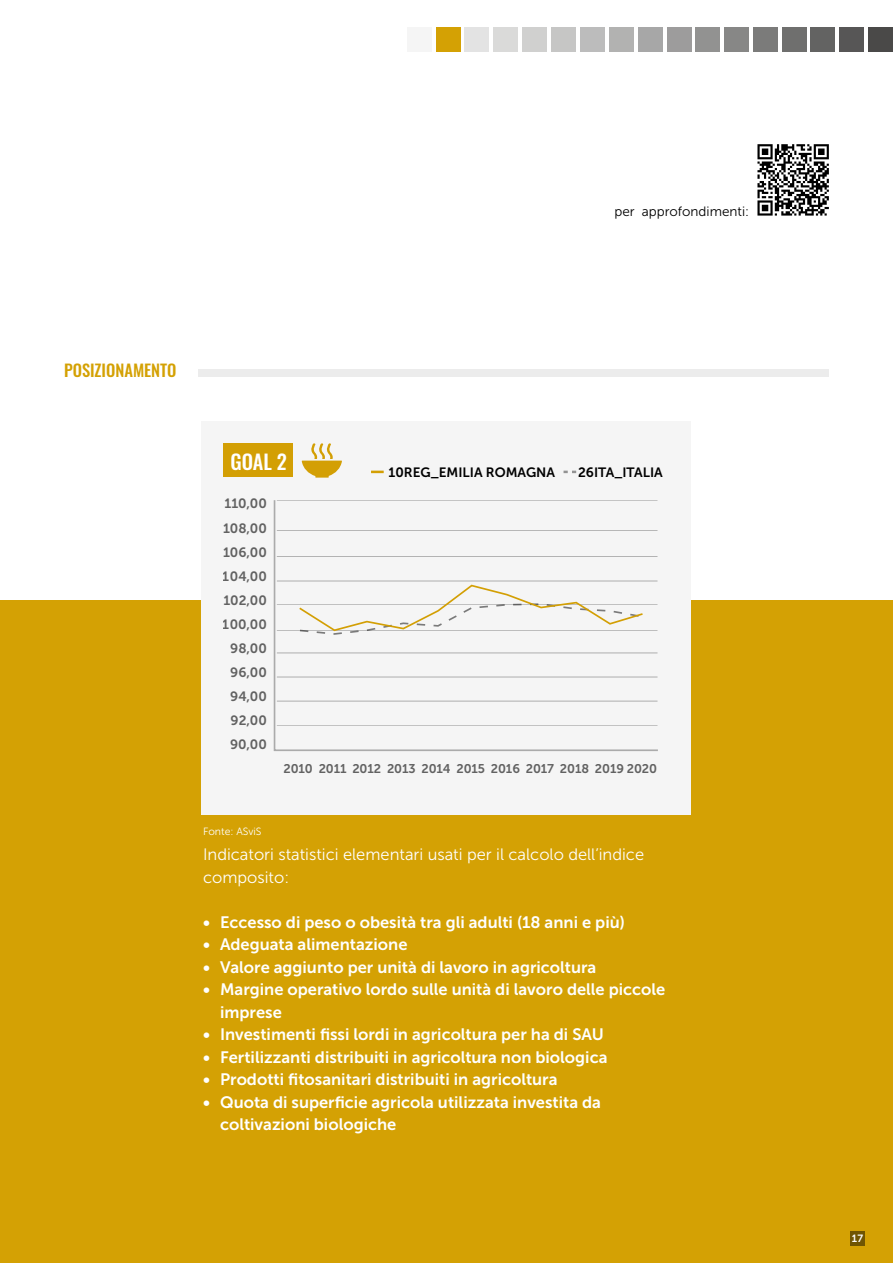
<style>
.page{position:relative;width:893px;height:1263px;background:#fff}
.page>*{position:absolute;margin:0;border:0;box-sizing:border-box;transform-origin:0 0}
.t1{font:20.25px "Oswald";color:#fff}
.t2{font:16.5px/22.5px "Museo Sans 700";color:#fff}
.t3{font:16.5px/22.5px "Museo Sans 300";color:#fff}
.t4{font:16.5px "Oswald";color:#d4a104}
.t5{font:13.5px/24.2px "Museo Sans 700";color:#000;text-align:center}
.t6{font:13.5px "Museo Sans 300";color:#000}
.t7{font:12.6px "Museo Sans 700";letter-spacing:-.01em;color:#000}
.t8{font:10.5px "Museo Sans 300";color:#fff}
.t9{font:10.5px "Museo Sans 700";color:#fff}
</style>
<div class="page">
<div style="left:0;top:601px;width:893px;height:662px;background:#d4a104"></div>
<div style="left:868px;top:27px;width:25px;height:24px;background:#4a4948"></div>
<svg style="left:757px;top:144px;width:72px;height:72px"></svg>
<div style="left:201px;top:421px;width:490px;height:394px;background:#f5f5f5"></div>
<div style="left:223px;top:443px;width:70px;height:34px;background:#d39f04"></div>
<svg style="left:563px;top:471px;width:13px;height:2px"></svg>
<svg style="left:274px;top:500px;width:384px;height:251px"></svg>
<svg style="left:371px;top:471px;width:13px;height:2px"></svg>
<svg style="left:302px;top:443px;width:40px;height:35px"></svg>
<div style="left:199px;top:369px;width:630px;height:8px;background:#ececec"></div>
<div style="left:580px;top:27px;width:25px;height:24px;background:#bcbcbc"></div>
<div style="left:609px;top:27px;width:24px;height:24px;background:#b2b2b1"></div>
<div style="left:638px;top:27px;width:24px;height:24px;background:#a7a7a7"></div>
<div style="left:667px;top:27px;width:24px;height:24px;background:#9d9c9c"></div>
<div style="left:696px;top:27px;width:24px;height:24px;background:#929291"></div>
<div style="left:725px;top:27px;width:24px;height:24px;background:#878786"></div>
<div style="left:753px;top:27px;width:25px;height:24px;background:#7b7b7a"></div>
<div style="left:782px;top:27px;width:25px;height:24px;background:#6f6f6e"></div>
<div style="left:436px;top:27px;width:24px;height:24px;background:#d4a104"></div>
<div style="left:465px;top:27px;width:24px;height:24px;background:#e3e3e3"></div>
<div style="left:494px;top:27px;width:24px;height:24px;background:#dadad9"></div>
<div style="left:522px;top:27px;width:25px;height:24px;background:#d0d0cf"></div>
<div style="left:551px;top:27px;width:25px;height:24px;background:#c6c6c5"></div>
<div style="left:407px;top:27px;width:24px;height:24px;background:#f5f5f5"></div>
<div style="left:811px;top:27px;width:24px;height:24px;background:#636362"></div>
<div style="left:840px;top:27px;width:24px;height:24px;background:#575656"></div>
<div style="left:850px;top:1231px;width:15px;height:14px;background:#705502"></div>
<p class="t6" style="left:614px;top:204px;width:136px">per approfondimenti:</p>
<p class="t4" style="left:64px;top:355px;width:114px">POSIZIONAMENTO</p>
<p class="t1" style="left:230px;top:443px;width:58px">GOAL 2</p>
<p class="t5" style="left:223px;top:492px;width:46px">110,00<br>108,00<br>106,00<br>104,00<br>102,00<br>100,00<br>98,00<br>96,00<br>94,00<br>92,00<br>90,00</p>
<p class="t7" style="left:283px;top:762px;width:375px">2010 2011 2012 2013 2014 2015 2016 2017 2018 2019 2020</p>
<p class="t5" style="left:389px;top:461px;width:168px">10REG_EMILIA ROMAGNA</p>
<p class="t5" style="left:578px;top:461px;width:86px">26ITA_ITALIA</p>
<p class="t8" style="left:203px;top:826px;width:60px">Fonte: ASviS</p>
<p class="t3" style="left:203px;top:843px;width:443px">Indicatori statistici elementari usati per il calcolo dell’indice composito:</p>
<p class="t2" style="left:203px;top:911px;width:423px">• Eccesso di peso o obesità tra gli adulti (18 anni e più)</p>
<p class="t2" style="left:203px;top:933px;width:206px">• Adeguata alimentazione</p>
<p class="t2" style="left:203px;top:956px;width:395px">• Valore aggiunto per unità di lavoro in agricoltura</p>
<p class="t2" style="left:220px;top:978px;width:447px;text-indent:-17px">• Margine operativo lordo sulle unità di lavoro delle piccole imprese</p>
<p class="t2" style="left:203px;top:1023px;width:402px">• Investimenti fissi lordi in agricoltura per ha di SAU</p>
<p class="t2" style="left:203px;top:1046px;width:406px">• Fertilizzanti distribuiti in agricoltura non biologica</p>
<p class="t2" style="left:203px;top:1068px;width:356px">• Prodotti fitosanitari distribuiti in agricoltura</p>
<p class="t2" style="left:220px;top:1091px;width:382px;text-indent:-17px">• Quota di superficie agricola utilizzata investita da coltivazioni biologiche</p>
<p class="t9" style="left:852px;top:1232px;width:13px">17</p>
</div>
